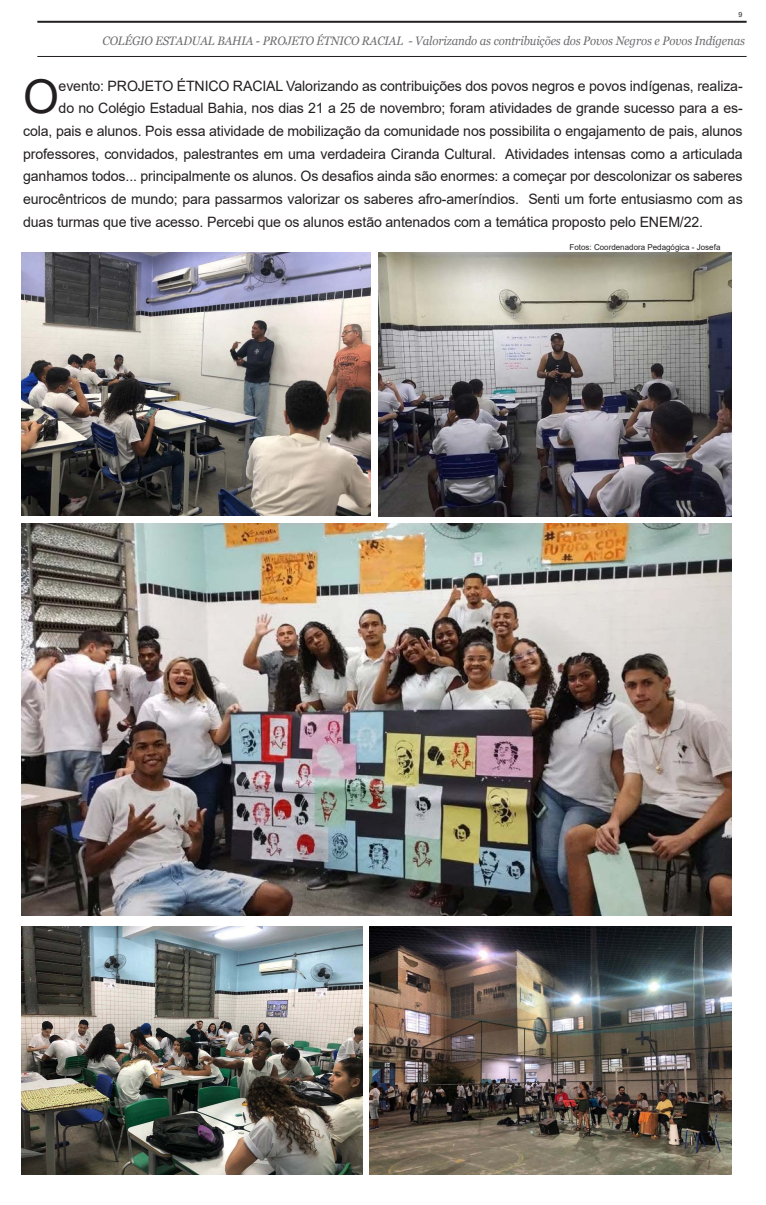
<style>
.page{position:relative;width:766px;height:1205px;background:#fff}
.page>*{position:absolute;margin:0;border:0;box-sizing:border-box;transform-origin:0 0}
._1st_Paragraph{font:46.6px "Arial";color:#231f20}
._1st_Paragraph-2{font:14.3px "Arial";letter-spacing:-.01em;color:#231f20}
.t1{font:italic 12.2px "Georgia";letter-spacing:-.01em;color:#6c6d70;scale:.93 1}
.BT_____Main{font:8.2px "Arial";color:#231f20}
.t2{font:7px "Arial";color:#231f20}
</style>
<div class="page">
<hr style="left:37px;top:21px;width:709px;height:2px;background:#231f20">
<hr style="left:37px;top:56px;width:709px;height:1px;background:#231f20">
<img style="left:22px;top:252px;width:348px;height:263px">
<img style="left:378px;top:252px;width:353px;height:265px">
<img style="left:22px;top:524px;width:709px;height:391px">
<img style="left:22px;top:926px;width:340px;height:248px">
<img style="left:369px;top:926px;width:362px;height:248px">
<p class="t2" style="left:738px;top:9px;width:5px">9</p>
<p class="t1" style="left:102px;top:33px;width:692px">COLÉGIO ESTADUAL BAHIA - PROJETO ÉTNICO RACIAL - Valorizando as contribuições dos Povos Negros e Povos Indígenas</p>
<p class="_1st_Paragraph" style="left:23px;top:65px;width:37px">O</p>
<p class="_1st_Paragraph-2" style="left:59px;top:76px;width:685px">evento: PROJETO ÉTNICO RACIAL Valorizando as contribuições dos povos negros e povos indígenas, realiza-</p>
<p class="_1st_Paragraph-2" style="left:59px;top:99px;width:685px">do no Colégio Estadual Bahia, nos dias 21 a 25 de novembro; foram atividades de grande sucesso para a es-</p>
<p class="_1st_Paragraph-2" style="left:23px;top:121px;width:720px">cola, pais e alunos. Pois essa atividade de mobilização da comunidade nos possibilita o engajamento de pais, alunos</p>
<p class="_1st_Paragraph-2" style="left:23px;top:144px;width:720px">professores, convidados, palestrantes em uma verdadeira Ciranda Cultural. Atividades intensas como a articulada</p>
<p class="_1st_Paragraph-2" style="left:23px;top:167px;width:720px">ganhamos todos... principalmente os alunos. Os desafios ainda são enormes: a começar por descolonizar os saberes</p>
<p class="_1st_Paragraph-2" style="left:23px;top:189px;width:720px">eurocêntricos de mundo; para passarmos valorizar os saberes afro-ameríndios. Senti um forte entusiasmo com as</p>
<p class="_1st_Paragraph-2" style="left:23px;top:212px;width:681px">duas turmas que tive acesso. Percebi que os alunos estão antenados com a temática proposto pelo ENEM/22.</p>
<p class="BT_____Main" style="left:569px;top:241px;width:152px">Fotos: Coordenadora Pedagógica - Josefa</p>
</div>
